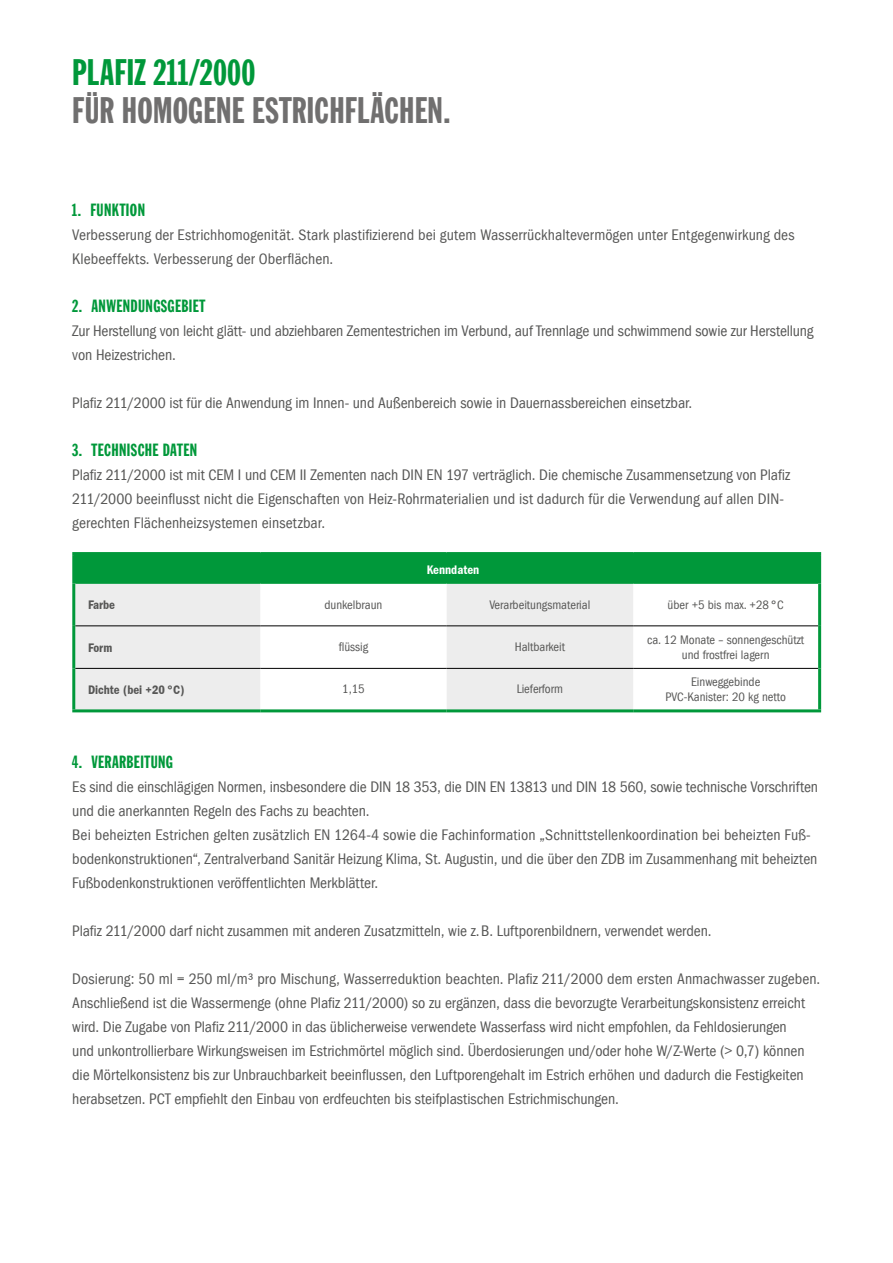
<style>
.page{position:relative;width:893px;height:1263px;background:#fff}
.page>*{position:absolute;margin:0;border:0;box-sizing:border-box;transform-origin:0 0}
.t1{font:36px "Franklin Gothic LT Extra Cond";letter-spacing:.005em;color:#706f6f}
.t2{font:36px "Franklin Gothic LT Extra Cond";letter-spacing:.01em;color:#00983a}
.t3{font:17.25px "Franklin Gothic LT Extra Cond";letter-spacing:.025em;color:#00983a}
.t4{font:condensed 15.75px/24px "Franklin Gothic";letter-spacing:-.005em;color:#575756}
.t5{font:condensed 12.75px/15.8px "Franklin Gothic";color:#575756;text-align:center}
.t6{font:600 condensed 12.75px "Franklin Gothic";color:#575756}
.t7{font:600 condensed 12.75px "Franklin Gothic";color:#fff}
</style>
<div class="page">
<div style="left:74px;top:554px;width:746px;height:29px;background:#00983a"></div>
<svg style="left:75px;top:584px;width:558px;height:125px;fill:#ededed"></svg>
<hr style="left:75px;top:625px;width:185px;height:1px;background:#000">
<hr style="left:260px;top:625px;width:187px;height:1px;background:#000">
<hr style="left:447px;top:625px;width:186px;height:1px;background:#000">
<hr style="left:633px;top:625px;width:185px;height:1px;background:#000">
<hr style="left:75px;top:668px;width:185px;height:1px;background:#000">
<hr style="left:260px;top:668px;width:187px;height:1px;background:#000">
<hr style="left:447px;top:668px;width:186px;height:1px;background:#000">
<hr style="left:633px;top:668px;width:185px;height:1px;background:#000">
<hr style="left:72px;top:552px;width:188px;height:3px;background:#00983a">
<hr style="left:72px;top:555px;width:3px;height:28px;background:#00983a">
<hr style="left:260px;top:552px;width:187px;height:3px;background:#00983a">
<hr style="left:447px;top:552px;width:186px;height:3px;background:#00983a">
<hr style="left:633px;top:552px;width:188px;height:3px;background:#00983a">
<hr style="left:818px;top:555px;width:3px;height:28px;background:#00983a">
<hr style="left:72px;top:583px;width:3px;height:43px;background:#00983a">
<hr style="left:818px;top:583px;width:3px;height:43px;background:#00983a">
<hr style="left:72px;top:626px;width:3px;height:42px;background:#00983a">
<hr style="left:818px;top:626px;width:3px;height:42px;background:#00983a">
<hr style="left:72px;top:668px;width:3px;height:41px;background:#00983a">
<hr style="left:818px;top:668px;width:3px;height:41px;background:#00983a">
<hr style="left:72px;top:709px;width:188px;height:3px;background:#00983a">
<hr style="left:260px;top:709px;width:187px;height:3px;background:#00983a">
<hr style="left:447px;top:709px;width:186px;height:3px;background:#00983a">
<hr style="left:633px;top:709px;width:188px;height:3px;background:#00983a">
<hr style="left:75px;top:583px;width:185px;height:1px;background:#00983a">
<hr style="left:260px;top:583px;width:187px;height:1px;background:#00983a">
<hr style="left:447px;top:583px;width:186px;height:1px;background:#00983a">
<hr style="left:633px;top:583px;width:185px;height:1px;background:#00983a">
<h1 class="t2" style="left:72px;top:53px;width:185px">PLAFIZ 211/2000</h1>
<h1 class="t1" style="left:72px;top:91px;width:380px">FÜR HOMOGENE ESTRICHFLÄCHEN.</h1>
<p class="t3" style="left:72px;top:201px;width:74px">1. FUNKTION</p>
<p class="t4" style="left:72px;top:223px;width:724px">Verbesserung der Estrichhomogenität. Stark plastifizierend bei gutem Wasserrückhaltevermögen unter Entgegenwirkung des<br>Klebeeffekts. Verbesserung der Oberflächen.</p>
<p class="t3" style="left:72px;top:297px;width:135px">2. ANWENDUNGSGEBIET</p>
<p class="t4" style="left:72px;top:319px;width:743px">Zur Herstellung von leicht glätt- und abziehbaren Zementestrichen im Verbund, auf Trennlage und schwimmend sowie zur Herstellung von Heizestrichen.</p>
<p class="t4" style="left:72px;top:391px;width:621px">Plafiz 211/2000 ist für die Anwendung im Innen- und Außenbereich sowie in Dauernassbereichen einsetzbar.</p>
<p class="t3" style="left:72px;top:441px;width:126px">3. TECHNISCHE DATEN</p>
<p class="t4" style="left:72px;top:463px;width:719px">Plafiz 211/2000 ist mit CEM I und CEM II Zementen nach DIN EN 197 verträglich. Die chemische Zusammensetzung von Plafiz<br>211/2000 beeinflusst nicht die Eigenschaften von Heiz-Rohrmaterialien und ist dadurch für die Verwendung auf allen DIN&shy;gerechten Flächenheizsystemen einsetzbar.</p>
<p class="t7" style="left:427px;top:562px;width:54px">Kenndaten</p>
<p class="t6" style="left:88px;top:597px;width:29px">Farbe</p>
<p class="t5" style="left:324px;top:597px;width:60px">dunkelbraun</p>
<p class="t5" style="left:489px;top:597px;width:102px">Verarbeitungsmaterial</p>
<p class="t5" style="left:668px;top:597px;width:118px">über +5 bis max. +28°C</p>
<p class="t6" style="left:88px;top:640px;width:26px">Form</p>
<p class="t5" style="left:339px;top:639px;width:31px">flüssig</p>
<p class="t5" style="left:515px;top:639px;width:52px">Haltbarkeit</p>
<p class="t5" style="left:647px;top:632px;width:158px">ca. 12 Monate – sonnengeschützt und frostfrei lagern</p>
<p class="t6" style="left:88px;top:682px;width:98px">Dichte (bei +20°C)</p>
<p class="t5" style="left:342px;top:681px;width:24px">1,15</p>
<p class="t5" style="left:517px;top:681px;width:48px">Lieferform</p>
<p class="t5" style="left:665px;top:674px;width:122px">Einweggebinde<br>PVC-Kanister: 20 kg netto</p>
<p class="t3" style="left:72px;top:753px;width:102px">4. VERARBEITUNG</p>
<p class="t4" style="left:72px;top:775px;width:747px">Es sind die einschlägigen Normen, insbesondere die DIN 18 353, die DIN EN 13813 und DIN 18 560, sowie technische Vorschriften und die anerkannten Regeln des Fachs zu beachten.<br>Bei beheizten Estrichen gelten zusätzlich EN 1264-4 sowie die Fachinformation „Schnittstellenkoordination bei beheizten Fuß&shy;bodenkonstruktionen“, Zentralverband Sanitär Heizung Klima, St. Augustin, und die über den ZDB im Zusammenhang mit beheizten Fußbodenkonstruktionen veröffentlichten Merkblätter.</p>
<p class="t4" style="left:72px;top:919px;width:641px">Plafiz 211/2000 darf nicht zusammen mit anderen Zusatzmitteln, wie z.B. Luftporenbildnern, verwendet werden.</p>
<p class="t4" style="left:72px;top:967px;width:750px">Dosierung: 50 ml = 250 ml/m³ pro Mischung, Wasserreduktion beachten. Plafiz 211/2000 dem ersten Anmachwasser zugeben.<br>Anschließend ist die Wassermenge (ohne Plafiz 211/2000) so zu ergänzen, dass die bevorzugte Verarbeitungskonsistenz erreicht wird. Die Zugabe von Plafiz 211/2000 in das üblicherweise verwendete Wasserfass wird nicht empfohlen, da Fehldosierungen<br>und unkontrollierbare Wirkungsweisen im Estrichmörtel möglich sind. Überdosierungen und/oder hohe W/Z-Werte (&gt; 0,7) können die Mörtelkonsistenz bis zur Unbrauchbarkeit beeinflussen, den Luftporengehalt im Estrich erhöhen und dadurch die Festigkeiten herabsetzen. PCT empfiehlt den Einbau von erdfeuchten bis steifplastischen Estrichmischungen.</p>
</div>
